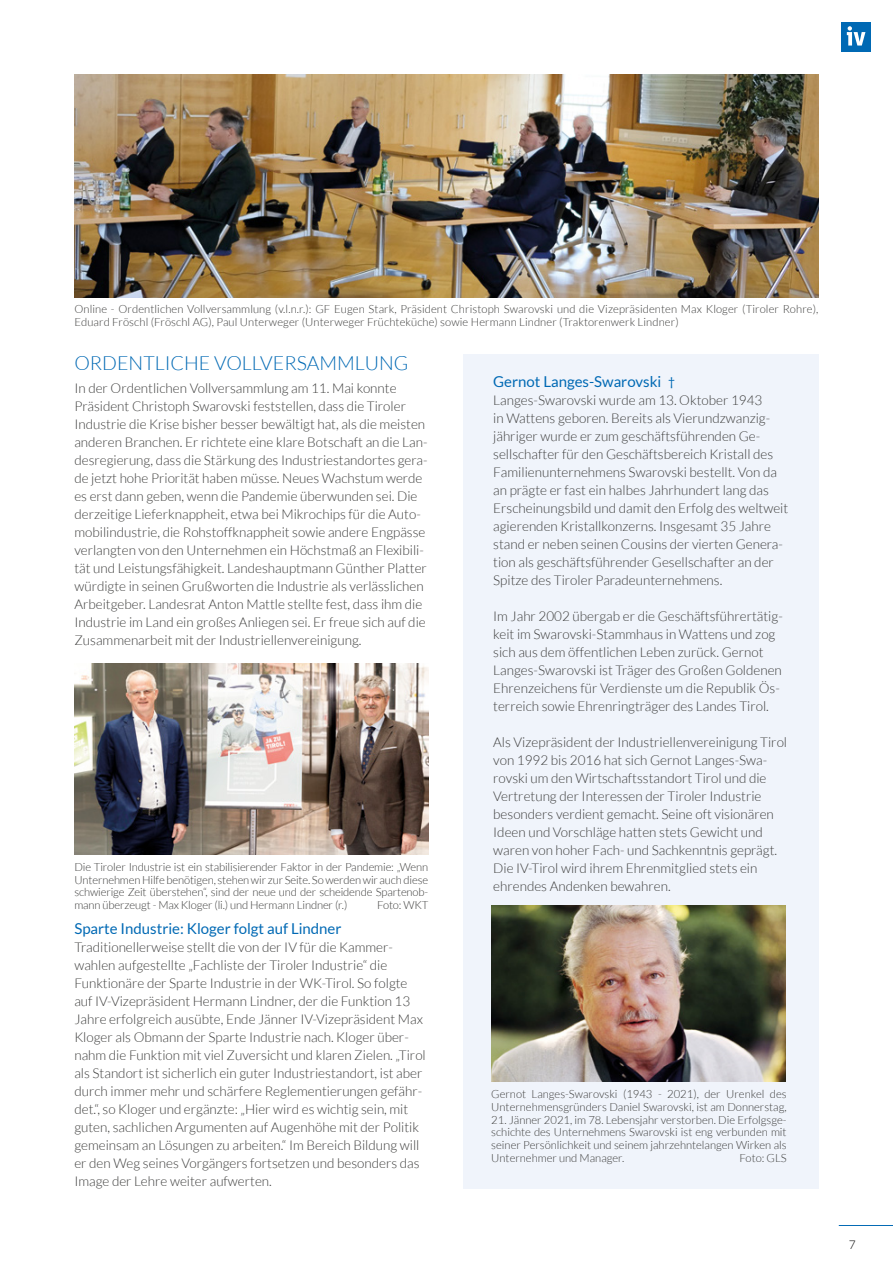
<style>
.page{position:relative;width:893px;height:1263px;background:#fff}
.page>*{position:absolute;margin:0;border:0;box-sizing:border-box;transform-origin:0 0}
.t1{font:300 19.5px "Lato";color:#0069b4}
.t2{font:15px "Lato";color:#0069b4}
.t3{font:300 13.5px/18px "Lato";color:#3c3c3b}
.t4{font:300 12px "Lato";color:#000}
.t5{font:300 11.25px/12.8px "Lato";color:#3c3c3b}
.s1{font-weight:500;font-size:12px}
</style>
<div class="page">
<hr style="left:839px;top:1225px;width:54px;height:1px;background:#0069b4">
<div style="left:841px;top:22px;width:30px;height:30px;background:#0069b4"></div>
<svg style="left:847px;top:26px;width:18px;height:20px"></svg>
<img style="left:74px;top:74px;width:745px;height:223px">
<img style="left:74px;top:664px;width:354px;height:191px">
<div style="left:463px;top:354px;width:356px;height:835px;background:#f0f4fb"></div>
<img style="left:491px;top:906px;width:295px;height:176px">
<p class="t5" style="left:74px;top:302px;width:745px">Online - Ordentlichen Vollversammlung (v.l.n.r.): GF Eugen Stark, Präsident Christoph Swarovski und die Vizepräsidenten Max Kloger (Tiroler Rohre),<br>Eduard Fröschl (Fröschl AG), Paul Unterweger (Unterweger Früchteküche) sowie Hermann Lindner (Traktorenwerk Lindner)</p>
<h1 class="t1" style="left:74px;top:352px;width:336px">ORDENTLICHE VOLLVERSAMMLUNG</h1>
<p class="t3" style="left:74px;top:380px;width:355px">In der Ordentlichen Vollversammlung am 11. Mai konnte Präsident Christoph Swarovski feststellen, dass die Tiroler Industrie die Krise bisher besser bewältigt hat, als die meisten anderen Branchen. Er richtete eine klare Botschaft an die Lan&shy;desregierung, dass die Stärkung des Industriestandortes gera&shy;de jetzt hohe Priorität haben müsse. Neues Wachstum werde es erst dann geben, wenn die Pandemie überwunden sei. Die derzeitige Lieferknappheit, etwa bei Mikrochips für die Auto&shy;mobilindustrie, die Rohstoffknappheit sowie andere Engpässe verlangten von den Unternehmen ein Höchstmaß an Flexibili&shy;tät und Leistungsfähigkeit. Landeshauptmann Günther Platter würdigte in seinen Grußworten die Industrie als verlässlichen Arbeitgeber. Landesrat Anton Mattle stellte fest, dass ihm die Industrie im Land ein großes Anliegen sei. Er freue sich auf die Zusammenarbeit mit der Industriellenvereinigung.</p>
<p class="t5" style="left:74px;top:860px;width:355px;text-align:justify">Die Tiroler Industrie ist ein stabilisierender Faktor in der Pandemie: „Wenn Unternehmen Hilfe benötigen, stehen wir zur Seite. So werden wir auch diese schwierige Zeit überstehen“, sind der neue und der scheidende Spartenob&shy;mann überzeugt - Max Kloger (li.) und Hermann Lindner (r.)</p>
<p class="t5" style="left:377px;top:899px;width:53px">Foto: WKT</p>
<p class="t2" style="left:74px;top:920px;width:269px">Sparte Industrie: Kloger folgt auf Lindner</p>
<p class="t3" style="left:74px;top:938px;width:353px">Traditionellerweise stellt die von der IV für die Kammer&shy;wahlen aufgestellte „Fachliste der Tiroler Industrie“ die Funktionäre der Sparte Industrie in der WK-Tirol. So folgte auf IV-Vizepräsident Hermann Lindner, der die Funktion 13<br>Jahre erfolgreich ausübte, Ende Jänner IV-Vizepräsident Max Kloger als Obmann der Sparte Industrie nach. Kloger über&shy;nahm die Funktion mit viel Zuversicht und klaren Zielen. „Tirol als Standort ist sicherlich ein guter Industriestandort, ist aber durch immer mehr und schärfere Reglementierungen gefähr&shy;det.“, so Kloger und ergänzte: „Hier wird es wichtig sein, mit guten, sachlichen Argumenten auf Augenhöhe mit der Politik gemeinsam an Lösungen zu arbeiten.“ Im Bereich Bildung will er den Weg seines Vorgängers fortsetzen und besonders das Image der Lehre weiter aufwerten.</p>
<p class="t2" style="left:493px;top:374px;width:183px">Gernot Langes-Swarovski <span class="s1">†</span></p>
<p class="t3" style="left:493px;top:392px;width:296px">Langes-Swarovski wurde am 13. Oktober 1943<br>in Wattens geboren. Bereits als Vierundzwanzig&shy;jähriger wurde er zum geschäftsführenden Ge&shy;sellschafter für den Geschäftsbereich Kristall des Familienunternehmens Swarovski bestellt. Von da an prägte er fast ein halbes Jahrhundert lang das Erscheinungsbild und damit den Erfolg des weltweit agierenden Kristallkonzerns. Insgesamt 35 Jahre stand er neben seinen Cousins der vierten Genera&shy;tion als geschäftsführender Gesellschafter an der Spitze des Tiroler Paradeunternehmens.</p>
<p class="t3" style="left:493px;top:608px;width:291px">Im Jahr 2002 übergab er die Geschäftsführertätig&shy;keit im Swarovski-Stammhaus in Wattens und zog sich aus dem öffentlichen Leben zurück. Gernot Langes-Swarovski ist Träger des Großen Goldenen Ehrenzeichens für Verdienste um die Republik Ös&shy;terreich sowie Ehrenringträger des Landes Tirol.</p>
<p class="t3" style="left:493px;top:734px;width:295px">Als Vizepräsident der Industriellenvereinigung Tirol von 1992 bis 2016 hat sich Gernot Langes-Swa&shy;rovski um den Wirtschaftsstandort Tirol und die Vertretung der Interessen der Tiroler Industrie besonders verdient gemacht. Seine oft visionären Ideen und Vorschläge hatten stets Gewicht und waren von hoher Fach- und Sachkenntnis geprägt.<br>Die IV-Tirol wird ihrem Ehrenmitglied stets ein ehrendes Andenken bewahren.</p>
<p class="t5" style="left:491px;top:1088px;width:297px">Gernot Langes-Swarovski (1943 - 2021), der Urenkel des<br>Unternehmensgründers Daniel Swarovski, ist am Donnerstag,</p>
<p class="t5" style="left:491px;top:1113px;width:297px;text-align:justify">21. Jänner 2021, im 78. Lebensjahr verstorben. Die Erfolgsge&shy;schichte des Unternehmens Swarovski ist eng verbunden mit seiner Persönlichkeit und seinem jahrzehntelangen Wirken als Unternehmer und Manager.</p>
<p class="t5" style="left:740px;top:1151px;width:49px">Foto: GLS</p>
<p class="t4" style="left:849px;top:1238px;width:8px">7</p>
</div>
